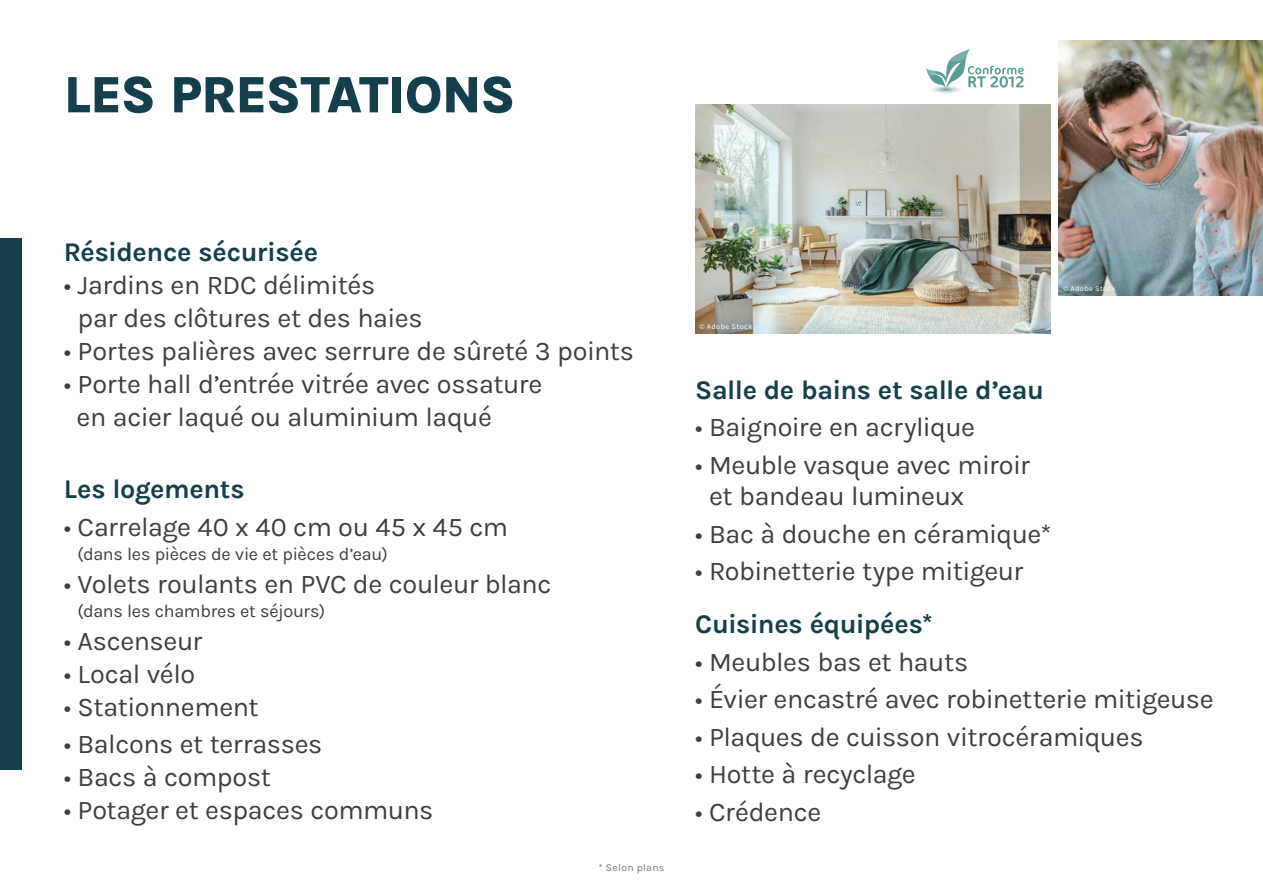
<style>
.page{position:relative;width:1263px;height:893px;background:#fff}
.page>*{position:absolute;margin:0;border:0;box-sizing:border-box;transform-origin:0 0}
.t1{font:800 52.5px "Karla";letter-spacing:-.02em;color:#163f4c}
.t2{font:27px/33px "Karla";letter-spacing:-.015em;color:#3e3e3f}
.t3{font:700 27px "Karla";letter-spacing:-.015em;color:#163f4c}
.t4{font:18px "Karla";letter-spacing:-.015em;color:#3e3e3f}
.t5{font:10.5px "Karla";letter-spacing:.03em;color:#787a7d}
.t6{font:7.5px "Karla";letter-spacing:.045em;color:#fff}
</style>
<div class="page">
<div style="left:0;top:238px;width:21px;height:532px;background:#163f4c"></div>
<img style="left:695px;top:104px;width:355px;height:230px">
<img style="left:1059px;top:40px;width:204px;height:255px">
<svg style="left:926px;top:48px;width:98px;height:45px"></svg>
<p class="t1" style="left:64px;top:61px;width:453px">LES PRESTATIONS</p>
<p class="t3" style="left:64px;top:235px;width:256px">Résidence sécurisée</p>
<p class="t2" style="left:78px;top:268px;width:346px;text-indent:-14px">• Jardins en RDC délimités<br>par des clôtures et des haies</p>
<p class="t2" style="left:64px;top:334px;width:572px">• Portes palières avec serrure de sûreté 3 points</p>
<p class="t2" style="left:77px;top:367px;width:467px;text-indent:-13px">• Porte hall d’entrée vitrée avec ossature en acier laqué ou aluminium laqué</p>
<p class="t3" style="left:64px;top:472px;width:182px">Les logements</p>
<p class="t2" style="left:64px;top:509px;width:446px">• Carrelage 40 x 40 cm ou 45 x 45 cm</p>
<p class="t4" style="left:78px;top:542px;width:312px">(dans les pièces de vie et pièces d’eau)</p>
<p class="t2" style="left:64px;top:566px;width:489px">• Volets roulants en PVC de couleur blanc</p>
<p class="t4" style="left:78px;top:599px;width:249px">(dans les chambres et séjours)</p>
<p class="t2" style="left:64px;top:623px;width:140px">• Ascenseur</p>
<p class="t2" style="left:64px;top:656px;width:133px">• Local vélo</p>
<p class="t2" style="left:64px;top:689px;width:196px">• Stationnement</p>
<p class="t2" style="left:64px;top:727px;width:260px">• Balcons et terrasses</p>
<p class="t2" style="left:64px;top:760px;width:209px">• Bacs à compost</p>
<p class="t2" style="left:64px;top:793px;width:371px">• Potager et espaces communs</p>
<p class="t5" style="left:598px;top:861px;width:67px">* Selon plans</p>
<p class="t6" style="left:699px;top:322px;width:55px">© Adobe Stock</p>
<p class="t6" style="left:1063px;top:284px;width:55px">© Adobe Stock</p>
<p class="t3" style="left:695px;top:372px;width:350px">Salle de bains et salle d’eau</p>
<p class="t2" style="left:695px;top:410px;width:281px">• Baignoire en acrylique</p>
<p class="t2" style="left:709px;top:448px;width:322px;line-height:31.5px;text-indent:-14px">• Meuble vasque avec miroir et bandeau lumineux</p>
<p class="t2" style="left:695px;top:516px;width:358px">• Bac à douche en céramique*</p>
<p class="t2" style="left:695px;top:554px;width:329px">• Robinetterie type mitigeur</p>
<p class="t3" style="left:695px;top:607px;width:239px">Cuisines équipées*</p>
<p class="t2" style="left:695px;top:645px;width:274px">• Meubles bas et hauts</p>
<p class="t2" style="left:695px;top:682px;width:520px">• Évier encastré avec robinetterie mitigeuse</p>
<p class="t2" style="left:695px;top:720px;width:450px">• Plaques de cuisson vitrocéramiques</p>
<p class="t2" style="left:695px;top:757px;width:222px">• Hotte à recyclage</p>
<p class="t2" style="left:695px;top:795px;width:128px">• Crédence</p>
</div>
